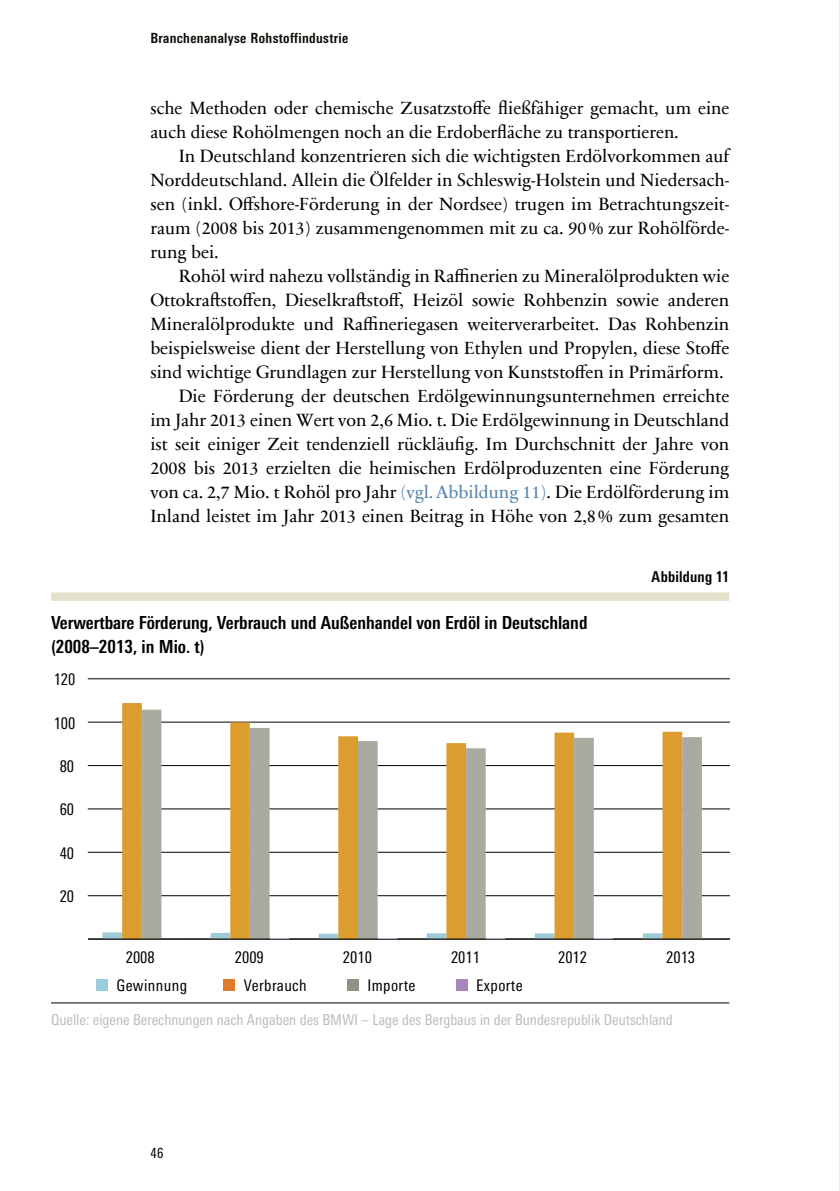
<style>
.page{position:relative;width:840px;height:1191px;background:#fff}
.page>*{position:absolute;margin:0;border:0;box-sizing:border-box;transform-origin:0 0}
.t1{font:18px/24px "Sabon Next Com";color:#000}
.t2{font:700 condensed 18px/24px "Univers Next Pro";color:#000}
.t3{font:condensed 16px "Univers Next Pro";letter-spacing:.005em;color:#000}
.t4{font:condensed 16px "Univers Next Pro";letter-spacing:.025em;color:#000}
.t5{font:condensed 15px "Univers Next Pro";color:#bcbcbc}
.t6{font:700 condensed 15px "Univers Next Pro";letter-spacing:.015em;color:#000}
.t7{font:700 condensed 14px "Univers Next Pro";letter-spacing:.025em;color:#0d0b04}
.t8{font:condensed 14px "Univers Next Pro";color:#000}
.s1{color:#5483ad}
</style>
<div class="page">
<hr style="left:839px;top:0;width:1px;height:1191px;background:#d8d7d7">
<hr style="left:88px;top:895px;width:641px;height:1px;background:#000">
<hr style="left:88px;top:852px;width:641px;height:1px;background:#000">
<hr style="left:88px;top:808px;width:641px;height:1px;background:#000">
<hr style="left:88px;top:765px;width:641px;height:1px;background:#000">
<hr style="left:88px;top:722px;width:641px;height:1px;background:#000">
<hr style="left:88px;top:678px;width:641px;height:1px;background:#000">
<svg style="left:122px;top:703px;width:20px;height:229px;background:#db9d31"></svg>
<svg style="left:142px;top:709px;width:559px;height:229px"></svg>
<hr style="left:88px;top:938px;width:641px;height:1px;background:#000">
<div style="left:51px;top:592px;width:678px;height:9px;background:#e4e1cd"></div>
<hr style="left:51px;top:1002px;width:678px;height:1px;background:#000">
<div style="left:96px;top:979px;width:12px;height:12px;background:#99cdde"></div>
<div style="left:223px;top:979px;width:12px;height:12px;background:#df7b2b"></div>
<div style="left:347px;top:979px;width:11px;height:12px;background:#929186"></div>
<div style="left:456px;top:979px;width:11px;height:12px;background:#a886b9"></div>
<svg style="left:102px;top:932px;width:560px;height:8px"></svg>
<p class="t7" style="left:150px;top:30px;width:199px">Branchenanalyse Rohstoffindustrie</p>
<p class="t1" style="left:150px;top:95px;width:580px">sche Methoden oder chemische Zusatzstoffe fließfähiger gemacht, um eine auch diese Rohölmengen noch an die Erdoberfläche zu transportieren.</p>
<p class="t1" style="left:150px;top:143px;width:580px;text-align:justify;text-indent:28px">In Deutschland konzentrieren sich die wichtigsten Erdölvorkommen auf Norddeutschland. Allein die Ölfelder in Schleswig-Holstein und Niedersach&shy;sen (inkl. Offshore-Förderung in der Nordsee) trugen im Betrachtungszeit&shy;raum (2008 bis 2013) zusammengenommen mit zu ca. 90% zur Rohölförde&shy;rung bei.</p>
<p class="t1" style="left:179px;top:263px;width:551px">Rohöl wird nahezu vollständig in Raffinerien zu Mineralölprodukten wie</p>
<p class="t1" style="left:150px;top:287px;width:580px">Ottokraftstoffen, Dieselkraftstoff, Heizöl sowie Rohbenzin sowie anderen</p>
<p class="t1" style="left:150px;top:311px;width:580px">Mineralölprodukte und Raffineriegasen weiterverarbeitet. Das Rohbenzin</p>
<p class="t1" style="left:150px;top:335px;width:580px">beispielsweise dient der Herstellung von Ethylen und Propylen, diese Stoffe</p>
<p class="t1" style="left:150px;top:359px;width:574px">sind wichtige Grundlagen zur Herstellung von Kunststoffen in Primärform.</p>
<p class="t1" style="left:179px;top:383px;width:551px">Die Förderung der deutschen Erdölgewinnungsunternehmen erreichte</p>
<p class="t1" style="left:150px;top:407px;width:580px">im Jahr 2013 einen Wert von 2,6 Mio. t. Die Erdölgewinnung in Deutschland</p>
<p class="t1" style="left:150px;top:431px;width:580px">ist seit einiger Zeit tendenziell rückläufig. Im Durchschnitt der Jahre von</p>
<p class="t1" style="left:150px;top:455px;width:580px">2008 bis 2013 erzielten die heimischen Erdölproduzenten eine Förderung</p>
<p class="t1" style="left:150px;top:479px;width:580px">von ca. 2,7 Mio. t Rohöl pro Jahr <span class="s1">(vgl. Abbildung 11)</span>. Die Erdölförderung im</p>
<p class="t1" style="left:150px;top:503px;width:580px">Inland leistet im Jahr 2013 einen Beitrag in Höhe von 2,8% zum gesamten</p>
<p class="t2" style="left:51px;top:610px;width:537px">Verwertbare Förderung, Verbrauch und Außenhandel von Erdöl in Deutschland (2008–2013, in Mio. t)</p>
<p class="t3" style="left:54px;top:670px;width:23px">120</p>
<p class="t3" style="left:54px;top:713px;width:23px">100</p>
<p class="t3" style="left:60px;top:757px;width:16px">80</p>
<p class="t3" style="left:60px;top:800px;width:16px">60</p>
<p class="t3" style="left:60px;top:843px;width:16px">40</p>
<p class="t3" style="left:60px;top:887px;width:16px">20</p>
<p class="t6" style="left:651px;top:568px;width:79px">Abbildung 11</p>
<p class="t3" style="left:126px;top:948px;width:30px">2008</p>
<p class="t3" style="left:235px;top:948px;width:30px">2009</p>
<p class="t3" style="left:343px;top:948px;width:30px">2010</p>
<p class="t3" style="left:451px;top:948px;width:30px">2011</p>
<p class="t3" style="left:558px;top:948px;width:30px">2012</p>
<p class="t3" style="left:665px;top:948px;width:30px">2013</p>
<p class="t4" style="left:117px;top:976px;width:72px">Gewinnung</p>
<p class="t4" style="left:244px;top:976px;width:64px">Verbrauch</p>
<p class="t4" style="left:367px;top:976px;width:49px">Importe</p>
<p class="t4" style="left:476px;top:976px;width:48px">Exporte</p>
<p class="t5" style="left:51px;top:1011px;width:623px">Quelle: eigene Berechnungen nach Angaben des BMWI – Lage des Bergbaus in der Bundesrepublik Deutschland</p>
<p class="t8" style="left:150px;top:1145px;width:15px">46</p>
</div>
